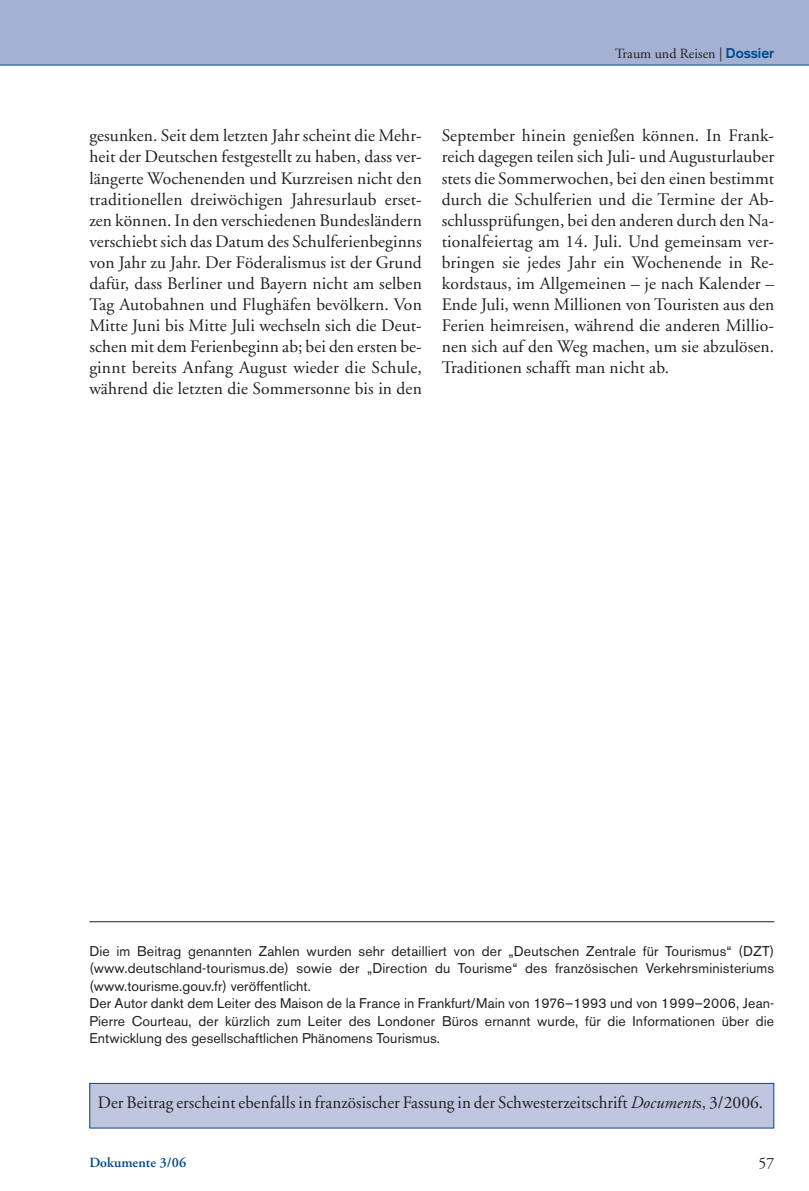
<style>
.page{position:relative;width:809px;height:1191px;background:#fff}
.page>*{position:absolute;margin:0;border:0;box-sizing:border-box;transform-origin:0 0}
.t1{font:17.5px/21px "Adobe Garamond";letter-spacing:.005em;color:#231f20;text-align:justify}
.t2{font:15.75px "Adobe Garamond";color:#231f20}
.t3{font:14px/17.5px "Akzidenz Grotesk BE";letter-spacing:.01em;color:#231f20}
.t4{font:14px "Adobe Garamond";letter-spacing:.005em;color:#231f20}
.t5{font:600 14px "Adobe Garamond";letter-spacing:.005em;color:#004a8d}
.s1{font-family:"Akzidenz Grotesk";font-weight:700;color:#004a8d}
.s2{font-style:italic}
</style>
<div class="page">
<div style="left:15px;top:1px;width:793px;height:64px;background:#a4b1d2"></div>
<hr style="left:15px;top:65px;width:793px;height:1px;background:#004a8d">
<div style="left:0;top:1px;width:15px;height:64px;background:#a4b1d2"></div>
<svg style="left:0;top:65px;width:15px;height:1px"></svg>
<hr style="left:89px;top:921px;width:685px;height:1px;background:#231f20">
<div style="left:90px;top:1083px;width:683px;height:45px;background:#bfc7e0"></div>
<div style="left:89px;top:1083px;width:685px;height:45px;border:1px solid #004a8d"></div>
<p class="t4" style="left:615px;top:48px;width:161px">Traum und Reisen | <span class="s1">Dossier</span></p>
<p class="t1" style="left:89px;top:127px;width:334px">gesunken. Seit dem letzten Jahr scheint die Mehr&shy;heit der Deutschen festgestellt zu haben, dass ver&shy;längerte Wochenenden und Kurzreisen nicht den traditionellen dreiwöchigen Jahresurlaub erset&shy;zen können. In den verschiedenen Bundesländern verschiebt sich das Datum des Schulferienbeginns von Jahr zu Jahr. Der Föderalismus ist der Grund dafür, dass Berliner und Bayern nicht am selben Tag Autobahnen und Flughäfen bevölkern. Von Mitte Juni bis Mitte Juli wechseln sich die Deut&shy;schen mit dem Ferienbeginn ab; bei den ersten be&shy;ginnt bereits Anfang August wieder die Schule, während die letzten die Sommersonne bis in den</p>
<p class="t1" style="left:441px;top:127px;width:334px">September hinein genießen können. In Frank&shy;reich dagegen teilen sich Juli- und Augusturlauber stets die Sommerwochen, bei den einen bestimmt durch die Schulferien und die Termine der Ab&shy;schlussprüfungen, bei den anderen durch den Na&shy;tionalfeiertag am 14. Juli. Und gemeinsam ver&shy;bringen sie jedes Jahr ein Wochenende in Re&shy;kordstaus, im Allgemeinen – je nach Kalender – Ende Juli, wenn Millionen von Touristen aus den Ferien heimreisen, während die anderen Millio&shy;nen sich auf den Weg machen, um sie abzulösen.<br>Traditionen schafft man nicht ab.</p>
<p class="t3" style="left:89px;top:943px;width:686px">Die im Beitrag genannten Zahlen wurden sehr detailliert von der „Deutschen Zentrale für Tourismus“ (DZT) (www.deutschland-tourismus.de) sowie der „Direction du Tourisme“ des französischen Verkehrsministeriums (www.tourisme.gouv.fr) veröffentlicht.<br>Der Autor dankt dem Leiter des Maison de la France in Frankfurt/Main von 1976–1993 und von 1999–2006, Jean-Pierre Courteau, der kürzlich zum Leiter des Londoner Büros ernannt wurde, für die Informationen über die Entwicklung des gesellschaftlichen Phänomens Tourismus.</p>
<p class="t1" style="left:98px;top:1093px;width:667px">Der Beitrag erscheint ebenfalls in französischer Fassung in der Schwesterzeitschrift <span class="s2">Document</span>s, 3/2006.</p>
<p class="t5" style="left:89px;top:1156px;width:98px">Dokumente 3/06</p>
<p class="t2" style="left:758px;top:1156px;width:17px">57</p>
</div>
